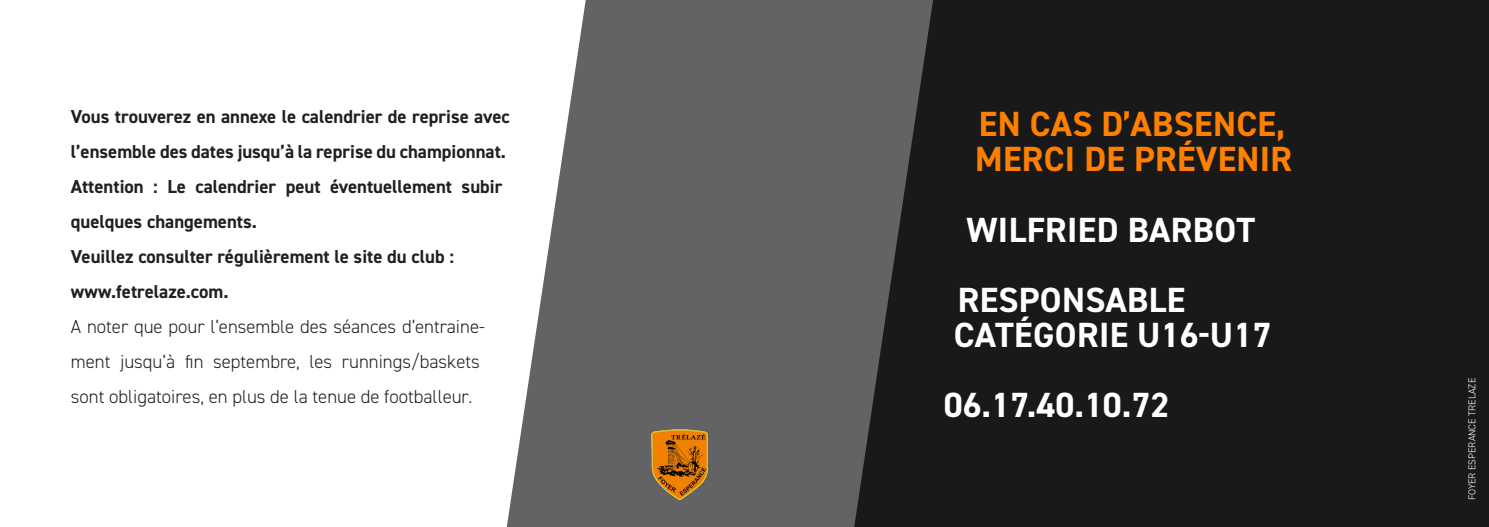
<style>
.page{position:relative;width:1489px;height:527px;background:#fff}
.page>*{position:absolute;margin:0;border:0;box-sizing:border-box;transform-origin:0 0}
.t1{font:700 35px "DIN2014";letter-spacing:.01em;color:#fff}
.t2{font:700 35px "DIN2014";letter-spacing:.01em;color:#ff8000}
.Body{font:700 18.75px/35px "DIN2014";color:#231f20}
.Body-2{font:300 18.75px/35px "DIN2014";color:#231f20}
.t3{font:300 10px "DIN2014";color:#fff}
</style>
<div class="page">
<svg style="left:507px;top:0;width:345px;height:526px;fill:#636366"></svg>
<div style="left:852px;top:0;width:636px;height:526px;background:#1a1919"></div>
<img style="left:649px;top:428px;width:60px;height:72px">
<p class="Body" style="left:71px;top:98px;width:440px">Vous trouverez en annexe le calendrier de reprise avec l’ensemble des dates jusqu’à la reprise du championnat.</p>
<p class="Body" style="left:71px;top:168px;width:433px">Attention : Le calendrier peut éventuellement subir quelques changements.</p>
<p class="Body" style="left:71px;top:238px;width:384px">Veuillez consulter régulièrement le site du club :</p>
<p class="Body" style="left:71px;top:273px;width:159px">www.fetrelaze.com.</p>
<p class="Body-2" style="left:71px;top:309px;width:415px">A noter que pour l’ensemble des séances d’entraine&shy;ment jusqu’à fin septembre, les runnings/baskets sont obligatoires, en plus de la tenue de footballeur.</p>
<p class="t2" style="left:978px;top:101px;width:307px">EN CAS D’ABSENCE,</p>
<p class="t2" style="left:975px;top:136px;width:318px">MERCI DE PRÉVENIR</p>
<p class="t1" style="left:966px;top:206px;width:290px">WILFRIED BARBOT</p>
<p class="t1" style="left:957px;top:276px;width:229px">RESPONSABLE</p>
<p class="t1" style="left:953px;top:311px;width:319px">CATÉGORIE U16-U17</p>
<p class="t1" style="left:943px;top:381px;width:227px">06.17.40.10.72</p>
<p class="t3" style="left:1465px;top:500px;width:124px;rotate:-90deg">FOYER ESPERANCE TRELAZE</p>
</div>
